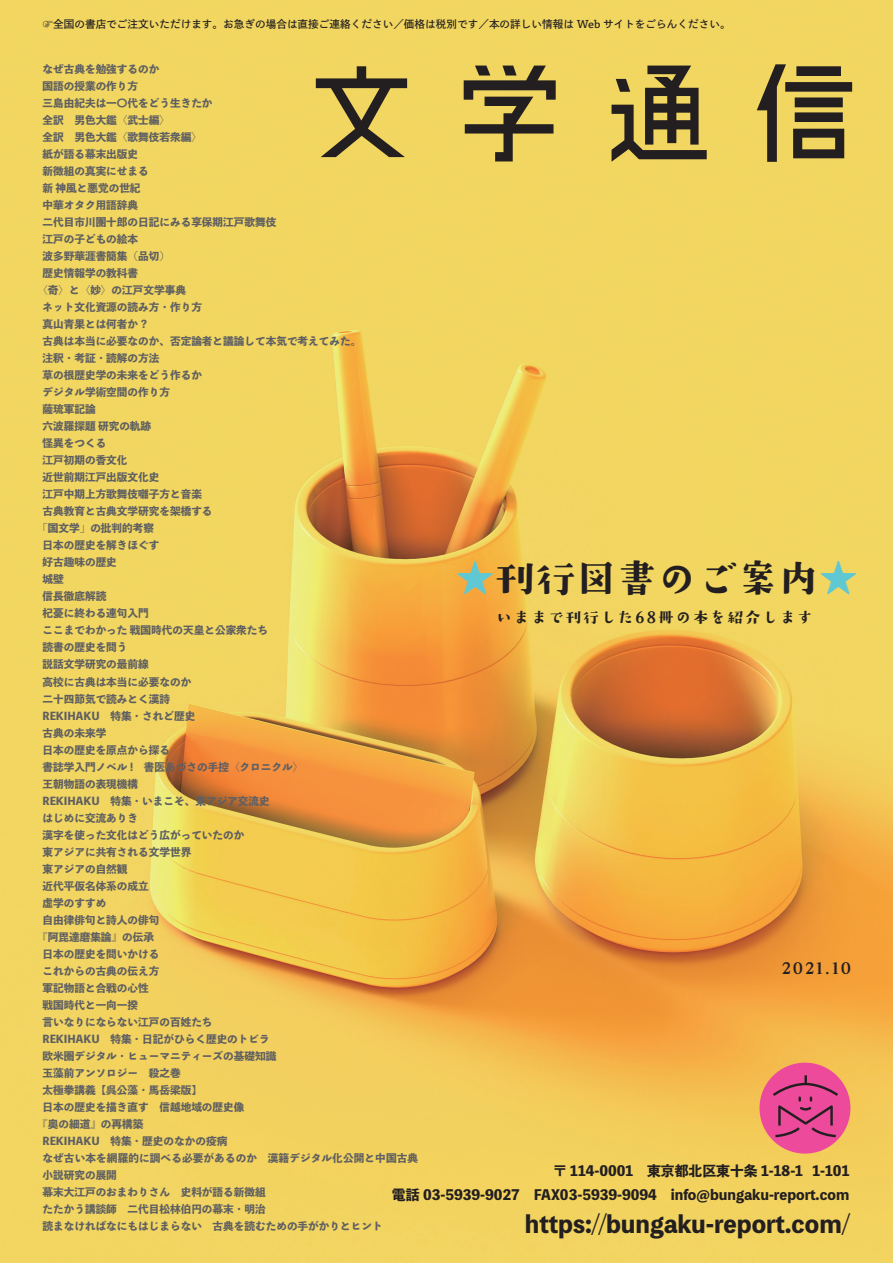
<style>
.page{position:relative;width:893px;height:1263px;background:#fff}
.page>*{position:absolute;margin:0;border:0;box-sizing:border-box;transform-origin:0 0}
.t1{font:40.35px "DS ayumin";color:#231f20}
.t2{font:800 23.4px "Toppan Bunkyu Midashi Gothic Std N";color:#231f20}
.t3{font:15.9px "DS ayumin";letter-spacing:.09em;color:#231f20}
.t4{font:800 13.8px/24.2px "Toppan Bunkyu Midashi Gothic Std N";color:#231f20;text-align:right}
.t5{font:10.65px "Toppan Bunkyu Midashi Go Std EB";color:#5f5f62}
.t6{font:10.65px "Toppan Bunkyu Gothic Pr 6 N DB";color:#231f20}
.s1{color:#60c8d3}
</style>
<div class="page">
<img style="left:0;top:0;width:893px;height:1263px">
<svg style="left:316px;top:66px;width:91px;height:91px;background:#ae9b4b"></svg>
<svg style="left:464px;top:66px;width:92px;height:95px;background:#a39048"></svg>
<svg style="left:611px;top:66px;width:96px;height:96px;background:#907f42"></svg>
<svg style="left:757px;top:64px;width:95px;height:98px;background:#938243"></svg>
<div style="left:759px;top:1063px;width:91px;height:90px;background:#ed4a9b;border-radius:50%"></div>
<svg style="left:770px;top:1073px;width:71px;height:65px"></svg>
<p class="t6" style="left:43px;top:19px;width:690px">☞全国の書店でご注文いただけます。お急ぎの場合は直接ご連絡ください／価格は税別です／本の詳しい情報は Web サイトをごらんください。</p>
<p class="t5" style="left:43px;top:61px;width:118px">なぜ古典を勉強するのか</p>
<p class="t5" style="left:43px;top:78px;width:97px">国語の授業の作り方</p>
<p class="t5" style="left:43px;top:95px;width:172px">三島由紀夫は一〇代をどう生きたか</p>
<p class="t5" style="left:43px;top:112px;width:129px">全訳　男色大鑑〈武士編〉</p>
<p class="t5" style="left:43px;top:129px;width:161px">全訳　男色大鑑〈歌舞伎若衆編〉</p>
<p class="t5" style="left:43px;top:146px;width:97px">紙が語る幕末出版史</p>
<p class="t5" style="left:43px;top:163px;width:108px">新徴組の真実にせまる</p>
<p class="t5" style="left:43px;top:180px;width:100px">新 神風と悪党の世紀</p>
<p class="t5" style="left:43px;top:197px;width:97px">中華オタク用語辞典</p>
<p class="t5" style="left:43px;top:214px;width:235px">二代目市川團十郎の日記にみる享保期江戸歌舞伎</p>
<p class="t5" style="left:43px;top:231px;width:97px">江戸の子どもの絵本</p>
<p class="t5" style="left:43px;top:248px;width:129px">波多野華涯書簡集（品切）</p>
<p class="t5" style="left:43px;top:265px;width:97px">歴史情報学の教科書</p>
<p class="t5" style="left:37px;top:282px;width:150px">〈奇〉と〈妙〉の江戸文学事典</p>
<p class="t5" style="left:43px;top:299px;width:161px">ネット文化資源の読み方・作り方</p>
<p class="t5" style="left:43px;top:316px;width:106px">真山青果とは何者か ?</p>
<p class="t5" style="left:43px;top:333px;width:320px">古典は本当に必要なのか、否定論者と議論して本気で考えてみた。</p>
<p class="t5" style="left:43px;top:350px;width:118px">注釈・考証・読解の方法</p>
<p class="t5" style="left:43px;top:367px;width:161px">草の根歴史学の未来をどう作るか</p>
<p class="t5" style="left:43px;top:384px;width:129px">デジタル学術空間の作り方</p>
<p class="t5" style="left:43px;top:401px;width:55px">薩琉軍記論</p>
<p class="t5" style="left:43px;top:418px;width:110px">六波羅探題 研究の軌跡</p>
<p class="t5" style="left:43px;top:435px;width:65px">怪異をつくる</p>
<p class="t5" style="left:43px;top:452px;width:87px">江戸初期の香文化</p>
<p class="t5" style="left:43px;top:469px;width:118px">近世前期江戸出版文化史</p>
<p class="t5" style="left:43px;top:486px;width:161px">江戸中期上方歌舞伎囃子方と音楽</p>
<p class="t5" style="left:43px;top:503px;width:172px">古典教育と古典文学研究を架橋する</p>
<p class="t5" style="left:37px;top:520px;width:118px">「国文学」の批判的考察</p>
<p class="t5" style="left:43px;top:537px;width:118px">日本の歴史を解きほぐす</p>
<p class="t5" style="left:43px;top:554px;width:76px">好古趣味の歴史</p>
<p class="t5" style="left:43px;top:571px;width:23px">城壁</p>
<p class="t5" style="left:43px;top:588px;width:65px">信長徹底解読</p>
<p class="t5" style="left:43px;top:605px;width:108px">杞憂に終わる連句入門</p>
<p class="t5" style="left:43px;top:622px;width:227px">ここまでわかった 戦国時代の天皇と公家衆たち</p>
<p class="t5" style="left:43px;top:639px;width:87px">読書の歴史を問う</p>
<p class="t5" style="left:43px;top:656px;width:108px">説話文学研究の最前線</p>
<p class="t5" style="left:43px;top:673px;width:150px">高校に古典は本当に必要なのか</p>
<p class="t5" style="left:43px;top:690px;width:129px">二十四節気で読みとく漢詩</p>
<p class="t5" style="left:43px;top:707px;width:154px">REKIHAKU　特集・されど歴史</p>
<p class="t5" style="left:43px;top:724px;width:65px">古典の未来学</p>
<p class="t5" style="left:43px;top:741px;width:129px">日本の歴史を原点から探る</p>
<p class="t5" style="left:43px;top:758px;width:262px">書誌学入門ノベル !　書医あづさの手控〈クロニクル〉</p>
<p class="t5" style="left:43px;top:775px;width:97px">王朝物語の表現機構</p>
<p class="t5" style="left:43px;top:792px;width:229px">REKIHAKU　特集・いまこそ、東アジア交流史</p>
<p class="t5" style="left:43px;top:809px;width:97px">はじめに交流ありき</p>
<p class="t5" style="left:43px;top:826px;width:203px">漢字を使った文化はどう広がっていたのか</p>
<p class="t5" style="left:43px;top:843px;width:150px">東アジアに共有される文学世界</p>
<p class="t5" style="left:43px;top:860px;width:87px">東アジアの自然観</p>
<p class="t5" style="left:43px;top:877px;width:108px">近代平仮名体系の成立</p>
<p class="t5" style="left:43px;top:894px;width:65px">虚学のすすめ</p>
<p class="t5" style="left:43px;top:911px;width:118px">自由律俳句と詩人の俳句</p>
<p class="t5" style="left:37px;top:928px;width:118px">『阿毘達磨集論』の伝承</p>
<p class="t5" style="left:43px;top:945px;width:118px">日本の歴史を問いかける</p>
<p class="t5" style="left:43px;top:962px;width:118px">これからの古典の伝え方</p>
<p class="t5" style="left:43px;top:979px;width:108px">軍記物語と合戦の心性</p>
<p class="t5" style="left:43px;top:996px;width:97px">戦国時代と一向一揆</p>
<p class="t5" style="left:43px;top:1013px;width:172px">言いなりにならない江戸の百姓たち</p>
<p class="t5" style="left:43px;top:1030px;width:229px">REKIHAKU　特集・日記がひらく歴史のトビラ</p>
<p class="t5" style="left:43px;top:1047px;width:235px">欧米圏デジタル・ヒューマニティーズの基礎知識</p>
<p class="t5" style="left:43px;top:1064px;width:140px">玉藻前アンソロジー　殺之巻</p>
<p class="t5" style="left:43px;top:1081px;width:161px">太極拳講義【呉公藻・馬岳梁版】</p>
<p class="t5" style="left:43px;top:1098px;width:203px">日本の歴史を描き直す　信越地域の歴史像</p>
<p class="t5" style="left:37px;top:1115px;width:108px">『奥の細道』の再構築</p>
<p class="t5" style="left:43px;top:1132px;width:186px">REKIHAKU　特集・歴史のなかの疫病</p>
<p class="t5" style="left:43px;top:1149px;width:377px">なぜ古い本を網羅的に調べる必要があるのか　漢籍デジタル化公開と中国古典</p>
<p class="t5" style="left:43px;top:1166px;width:76px">小説研究の展開</p>
<p class="t5" style="left:43px;top:1183px;width:225px">幕末大江戸のおまわりさん　史料が語る新徴組</p>
<p class="t5" style="left:43px;top:1200px;width:225px">たたかう講談師　二代目松林伯円の幕末・明治</p>
<p class="t5" style="left:43px;top:1217px;width:342px">読まなければなにもはじまらない　古典を読むための手がかりとヒント</p>
<h1 class="t1" style="left:455px;top:555px;width:405px"><span class="s1">★</span>刊行図書のご案内<span class="s1">★</span></h1>
<h3 class="t3" style="left:496px;top:608px;width:318px">いままで刊行した68冊の本を紹介します</h3>
<h3 class="t3" style="left:781px;top:959px;width:72px">2021.10</h3>
<p class="t4" style="left:392px;top:1158px;width:459px">〒 114-0001　東京都北区東十条 1-18-1 1-101<br>電話 03-5939-9027　FAX03-5939-9094　info@bungaku-report.com</p>
<h2 class="t2" style="left:525px;top:1206px;width:326px">https://bungaku-report.com/</h2>
</div>
